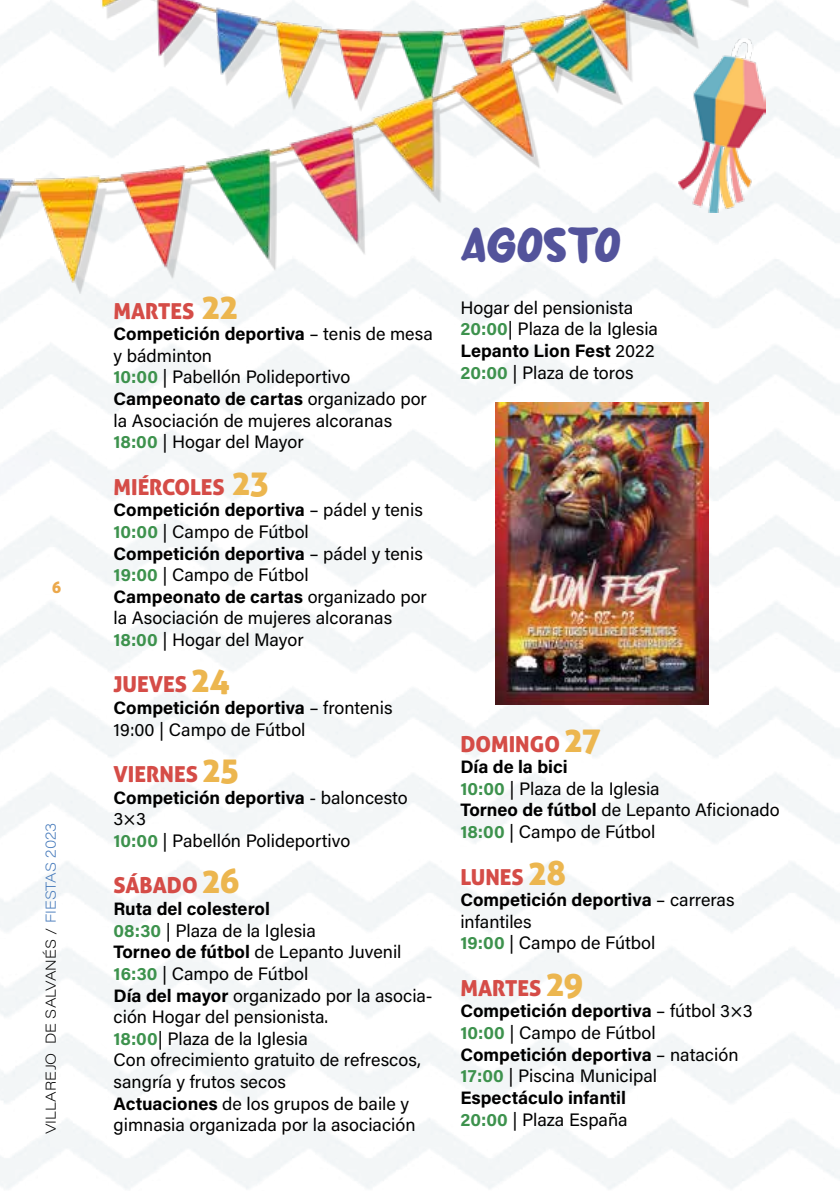
<style>
.page{position:relative;width:840px;height:1191px;background:#fff}
.page>*{position:absolute;margin:0;border:0;box-sizing:border-box;transform-origin:0 0}
.t1{font:46px "Milky Coffee";color:#53539b}
.t2{font:22px "Aller Display";color:#d54c47}
.t3{font:18px/21.6px "Acumin Pro";color:#000}
.t4{font:16px "Aller Display";color:#eba84b}
.t5{font:200 14px "Acumin Pro Wide";letter-spacing:.005em;color:#000}
.s1{color:#4378ba}
.s2{font-size:34px;color:#ecb64f}
.s3{font-weight:700}
.s4{font-weight:700;color:#3d924d}
</style>
<div class="page">
<img style="left:0;top:1px;width:839px;height:1188px">
<img style="left:0;top:0;width:756px;height:293px">
<img style="left:495px;top:403px;width:213px;height:301px">
<img style="left:678px;top:38px;width:87px;height:174px">
<p class="t4" style="left:52px;top:577px;width:11px">6</p>
<p class="t5" style="left:41px;top:1134px;width:313px;rotate:-90deg">VILLAREJO DE SALVANÉS / <span class="s1">FIESTAS 2023</span></p>
<p class="t2" style="left:113px;top:297px;width:126px">MARTES <span class="s2">22</span></p>
<p class="t3" style="left:113px;top:322px;width:321px"><span class="s3">Competición deportiva</span> – tenis de mesa y bádminton<br><span class="s4">10:00</span> | Pabellón Polideportivo<br><span class="s3">Campeonato de cartas</span> organizado por la Asociación de mujeres alcoranas<br><span class="s4">18:00</span> | Hogar del Mayor</p>
<p class="t2" style="left:113px;top:473px;width:157px">MIÉRCOLES <span class="s2">23</span></p>
<p class="t3" style="left:113px;top:498px;width:315px"><span class="s3">Competición deportiva</span> – pádel y tenis<br><span class="s4">10:00</span> | Campo de Fútbol<br><span class="s3">Competición deportiva</span> – pádel y tenis<br><span class="s4">19:00</span> | Campo de Fútbol<br><span class="s3">Campeonato de cartas</span> organizado por la Asociación de mujeres alcoranas<br><span class="s4">18:00</span> | Hogar del Mayor</p>
<p class="t2" style="left:113px;top:670px;width:118px">JUEVES <span class="s2">24</span></p>
<p class="t3" style="left:113px;top:696px;width:280px"><span class="s3">Competición deportiva</span> – frontenis<br>19:00 | Campo de Fútbol</p>
<p class="t2" style="left:113px;top:760px;width:127px">VIERNES <span class="s2">25</span></p>
<p class="t3" style="left:113px;top:786px;width:295px"><span class="s3">Competición deportiva</span> - baloncesto<br>3×3<br><span class="s4">10:00</span> | Pabellón Polideportivo</p>
<p class="t2" style="left:113px;top:871px;width:128px">SÁBADO <span class="s2">26</span></p>
<p class="t3" style="left:113px;top:897px;width:320px"><span class="s3">Ruta del colesterol<br></span><span class="s4">08:30</span> | Plaza de la Iglesia<br><span class="s3">Torneo de fútbol</span> de Lepanto Juvenil<br><span class="s4">16:30</span> | Campo de Fútbol<br><span class="s3">Día del mayor</span> organizado por la asocia&shy;ción Hogar del pensionista.<br><span class="s4">18:00</span>| Plaza de la Iglesia<br>Con ofrecimiento gratuito de refrescos, sangría y frutos secos<br><span class="s3">Actuaciones</span> de los grupos de baile y gimnasia organizada por la asociación</p>
<h1 class="t1" style="left:460px;top:224px;width:162px">AGOSTO</h1>
<p class="t3" style="left:460px;top:296px;width:199px">Hogar del pensionista<br><span class="s4">20:00</span>| Plaza de la Iglesia<br><span class="s3">Lepanto Lion Fest</span> 2022<br><span class="s4">20:00</span> | Plaza de toros</p>
<p class="t2" style="left:460px;top:730px;width:142px">DOMINGO <span class="s2">27</span></p>
<p class="t3" style="left:460px;top:755px;width:321px"><span class="s3">Día de la bici<br></span><span class="s4">10:00</span> | Plaza de la Iglesia<br><span class="s3">Torneo de fútbol</span> de Lepanto Aficionado<br><span class="s4">18:00</span> | Campo de Fútbol</p>
<p class="t2" style="left:460px;top:862px;width:107px">LUNES <span class="s2">28</span></p>
<p class="t3" style="left:460px;top:888px;width:275px"><span class="s3">Competición deportiva</span> – carreras infantiles<br><span class="s4">19:00</span> | Campo de Fútbol</p>
<p class="t2" style="left:460px;top:974px;width:125px">MARTES <span class="s2">29</span></p>
<p class="t3" style="left:460px;top:999px;width:294px"><span class="s3">Competición deportiva</span> – fútbol 3×3<br><span class="s4">10:00</span> | Campo de Fútbol<br><span class="s3">Competición deportiva</span> – natación<br><span class="s4">17:00</span> | Piscina Municipal<br><span class="s3">Espectáculo infantil<br></span><span class="s4">20:00</span> | Plaza España</p>
</div>
